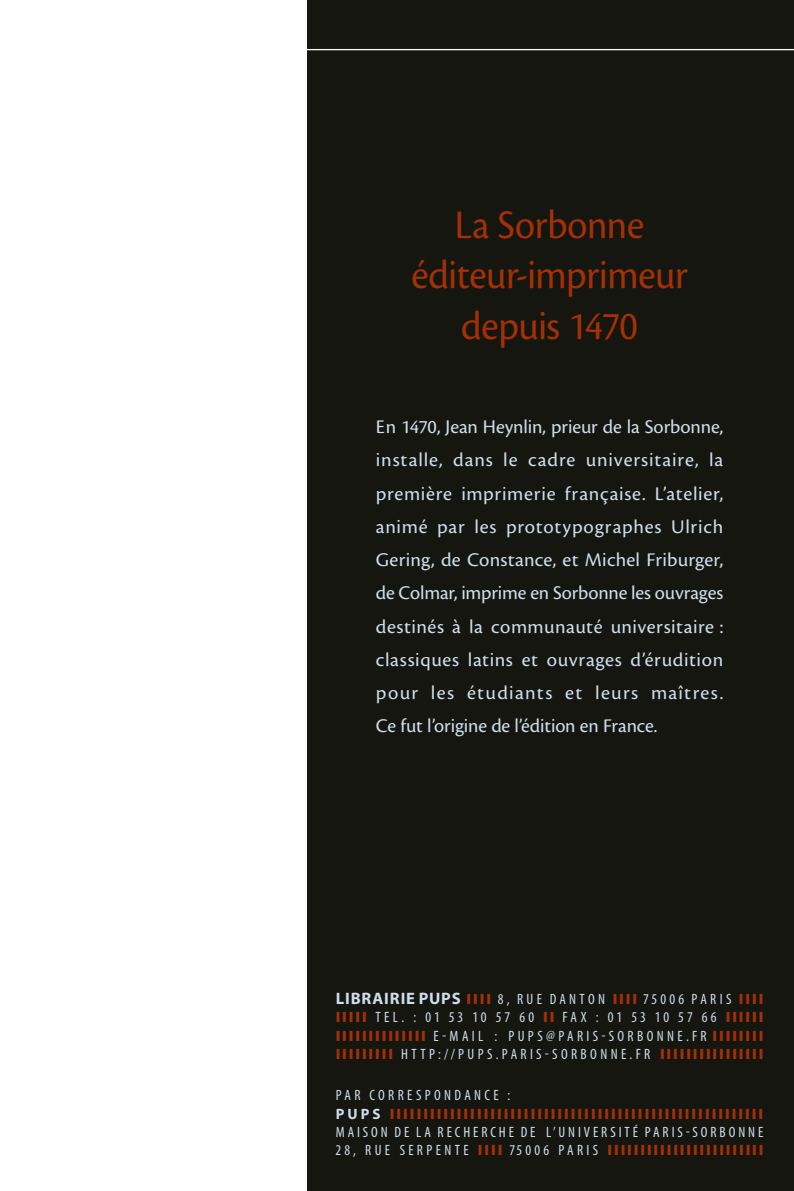
<style>
.page{position:relative;width:794px;height:1191px;background:#fff}
.page>*{position:absolute;margin:0;border:0;box-sizing:border-box;transform-origin:0 0}
.t1{font:42px/50.4px "Cronos Pro Subh";letter-spacing:-.01em;color:#a43006;text-align:center;scale:.96 1}
.t2{font:20.12px/33.2px "Cronos Pro";letter-spacing:.005em;color:#cfddec;text-align:justify}
.t3{font:condensed 15.05px/18.2px "Myriad Pro";letter-spacing:.22em;color:#cfddec;text-align:justify}
.t4{font:condensed 15.05px/18.2px "Myriad Pro";letter-spacing:.195em;color:#cfddec}
.s1{font-weight:700;font-stretch:normal;font-size:16.62px}
.s2{font-weight:900;font-stretch:semi-expanded;color:#a43006}
.s3{font-weight:700;font-stretch:normal}
</style>
<div class="page">
<div style="left:308px;top:0;width:486px;height:1191px;background:#151610"></div>
<svg style="left:308px;top:49px;width:486px;height:1px"></svg>
<h1 class="t1" style="left:411px;top:200px;width:289px">La Sorbonne éditeur-imprimeur depuis 1470</h1>
<p class="t2" style="left:376px;top:410px;width:349px">En 1470, Jean Heynlin, prieur de la Sorbonne, installe, dans le cadre universitaire, la première imprimerie française. L’atelier, animé par les prototypographes Ulrich Gering, de Constance, et Michel Friburger, de Colmar, imprime en Sorbonne les ouvrages destinés à la communauté universitaire : classiques latins et ouvrages d’érudition pour les étudiants et leurs maîtres.<br>Ce fut l’origine de l’édition en France.</p>
<p class="t3" style="left:336px;top:989px;width:429px"><span class="s1">LIBRAIRIE PUPS</span> <span class="s2">IIII</span> 8, RUE DANTON <span class="s2">IIII</span> 75006 PARIS <span class="s2">IIII IIIII</span> TEL. : 01 53 10 57 60 <span class="s2">II</span> FAX : 01 53 10 57 66 <span class="s2">IIIIII IIIIIIIIIIIIII</span> E-MAIL : PUPS@PARIS-SORBONNE.FR <span class="s2">IIIIIIII IIIIIIIII</span> HTTP://PUPS.PARIS-SORBONNE.FR <span class="s2">IIIIIIIIIIIIIIII</span></p>
<p class="t4" style="left:335px;top:1086px;width:429px">PAR CORRESPONDANCE :<br><span class="s3">PUPS</span> <span class="s2">IIIIIIIIIIIIIIIIIIIIIIIIIIIIIIIIIIIIIIIIIIIIIIIIIIIIIIII </span>MAISON DE LA RECHERCHE DE L’UNIVERSITÉ PARIS-SORBONNE 28, RUE SERPENTE <span class="s2">IIII</span> 75006 PARIS <span class="s2">IIIIIIIIIIIIIIIIIIIIIIII</span></p>
</div>
